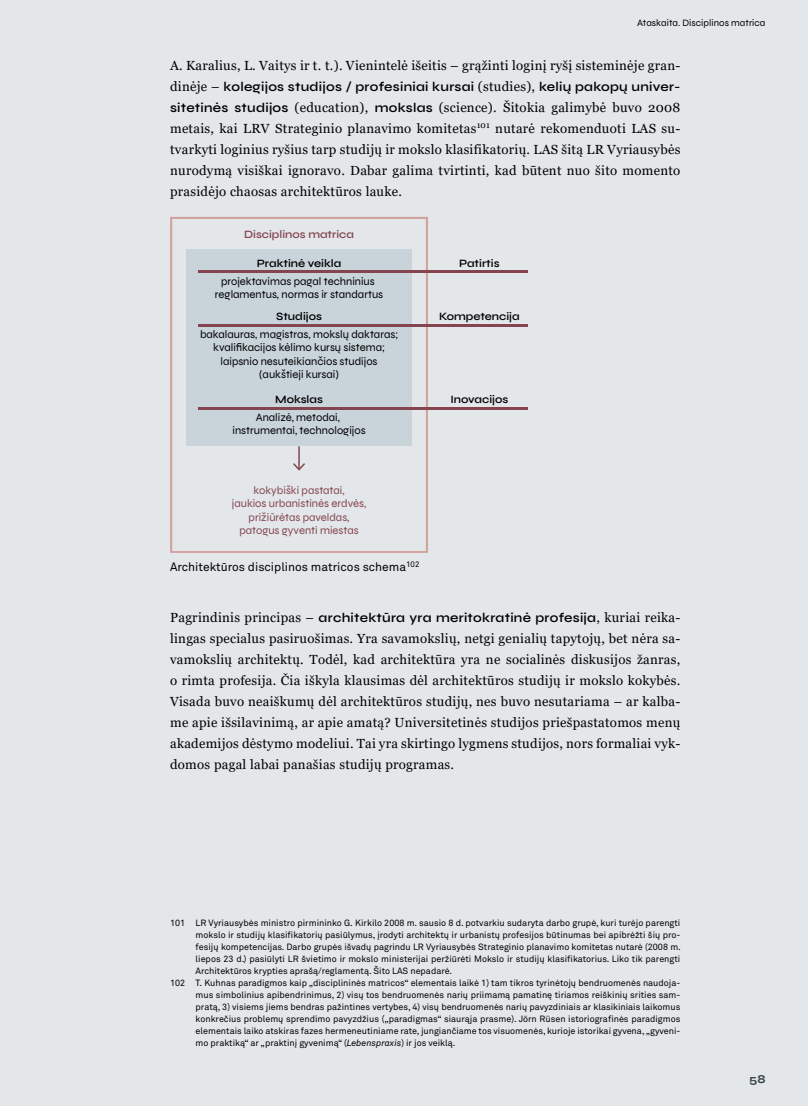
<style>
.page{position:relative;width:808px;height:1106px;background:#e3e7e9}
.page>*{position:absolute;margin:0;border:0;box-sizing:border-box;transform-origin:0 0}
.t1{font:13.2px/21px "Georgia";letter-spacing:.02em;color:#000;text-align:justify}
.t2{font:600 13.2px "Syne";letter-spacing:.02em;color:#000}
.t3{font:12px "Akkurat Pro";color:#000}
.t4{font:700 12px "Syne";color:#354248}
.t5{font:11.25px/13.5px "Syne";color:#000;text-align:center}
.t6{font:11.25px/13.5px "Syne";color:#844550;text-align:center}
.t7{font:600 11.25px "Syne";color:#000}
.t8{font:600 11.25px "Syne";color:#844550}
.t9{font:9.75px "Syne";letter-spacing:.005em;color:#000}
.t10{font:9px "Akkurat Pro";color:#000}
.s1{font-family:"Georgia";font-weight:400}
.s2{font-family:"Syne";font-weight:600}
.s3{font-style:italic}
</style>
<div class="page">
<svg style="left:170px;top:217px;width:258px;height:336px"></svg>
<div style="left:186px;top:249px;width:226px;height:197px;background:#c8d3da"></div>
<hr style="left:199px;top:270px;width:329px;height:2px;background:#844550">
<hr style="left:298px;top:446px;width:2px;height:23px;background:#844550">
<svg style="left:293px;top:463px;width:12px;height:7px"></svg>
<hr style="left:199px;top:324px;width:329px;height:3px;background:#844550">
<hr style="left:199px;top:407px;width:329px;height:2px;background:#844550">
<p class="t9" style="left:637px;top:17px;width:130px">Ataskaita. Disciplinos matrica</p>
<h1 class="t1" style="left:170px;top:55px;width:512px">A. Karalius, L. Vaitys ir t. t.). Vienintelė išeitis – grąžinti loginį ryšį sisteminėje gran-</h1>
<h1 class="t2" style="left:170px;top:78px;width:512px"><span class="s1">dinėje –</span> kolegijos studijos / profesiniai kursai <span class="s1">(studies),</span> kelių pakopų univer-</h1>
<p class="t1" style="left:170px;top:97px;width:512px"><span class="s2">sitetinės studijos</span> (education), <span class="s2">mokslas</span> (science). Šitokia galimybė buvo 2008 metais, kai LRV Strateginio planavimo komitetas<sup>101</sup> nutarė rekomenduoti LAS su&shy;tvarkyti loginius ryšius tarp studijų ir mokslo klasifikatorių. LAS šitą LR Vyriausybės nurodymą visiškai ignoravo. Dabar galima tvirtinti, kad būtent nuo šito momento prasidėjo chaosas architektūros lauke.</p>
<p class="t8" style="left:244px;top:228px;width:111px">Disciplinos matrica</p>
<p class="t7" style="left:459px;top:256px;width:42px">Patirtis</p>
<p class="t7" style="left:257px;top:256px;width:86px">Praktinė veikla</p>
<p class="t5" style="left:215px;top:274px;width:170px">projektavimas pagal techninius reglamentus, normas ir standartus</p>
<p class="t7" style="left:276px;top:309px;width:47px">Studijos</p>
<p class="t5" style="left:200px;top:327px;width:199px">bakalauras, magistras, mokslų daktaras; kvalifikacijos kėlimo kursų sistema; laipsnio nesuteikiančios studijos (aukštieji kursai)</p>
<p class="t7" style="left:275px;top:392px;width:49px">Mokslas</p>
<p class="t5" style="left:232px;top:410px;width:135px">Analizė, metodai, instrumentai, technologijos</p>
<p class="t7" style="left:439px;top:309px;width:82px">Kompetencija</p>
<p class="t7" style="left:450px;top:392px;width:59px">Inovacijos</p>
<p class="t6" style="left:232px;top:483px;width:136px">kokybiški pastatai,<br>jaukios urbanistinės erdvės, prižiūrėtas paveldas, patogus gyventi miestas</p>
<h2 class="t3" style="left:170px;top:559px;width:251px">Architektūros disciplinos matricos schema<sup>102</sup></h2>
<h1 class="t2" style="left:170px;top:609px;width:512px"><span class="s1">Pagrindinis principas –</span> architektūra yra meritokratinė profesija<span class="s1">, kuriai reika-</span></h1>
<p class="t1" style="left:170px;top:628px;width:512px">lingas specialus pasiruošimas. Yra savamokslių, netgi genialių tapytojų, bet nėra sa&shy;vamokslių architektų. Todėl, kad architektūra yra ne socialinės diskusijos žanras, o rimta profesija. Čia iškyla klausimas dėl architektūros studijų ir mokslo kokybės.<br>Visada buvo neaiškumų dėl architektūros studijų, nes buvo nesutariama – ar kalba&shy;me apie išsilavinimą, ar apie amatą? Universitetinės studijos priešpastatomos menų akademijos dėstymo modeliui. Tai yra skirtingo lygmens studijos, nors formaliai vyk&shy;domos pagal labai panašias studijų programas.</p>
<p class="t10" style="left:170px;top:918px;width:512px">101 LR Vyriausybės ministro pirmininko G. Kirkilo 2008 m. sausio 8 d. potvarkiu sudaryta darbo grupė, kuri turėjo parengti</p>
<p class="t10" style="left:196px;top:930px;width:486px">mokslo ir studijų klasifikatorių pasiūlymus, įrodyti architektų ir urbanistų profesijos būtinumas bei apibrėžti šių pro-</p>
<p class="t10" style="left:196px;top:942px;width:487px">fesijų kompetencijas. Darbo grupės išvadų pagrindu LR Vyriausybės Strateginio planavimo komitetas nutarė (2008 m.</p>
<p class="t10" style="left:196px;top:954px;width:486px">liepos 23 d.) pasiūlyti LR švietimo ir mokslo ministerijai peržiūrėti Mokslo ir studijų klasifikatorius. Liko tik parengti</p>
<p class="t10" style="left:196px;top:966px;width:258px">Architektūros krypties aprašą/reglamentą. Šito LAS nepadarė.</p>
<p class="t10" style="left:170px;top:978px;width:512px">102 T. Kuhnas paradigmos kaip „disciplininės matricos“ elementais laikė 1) tam tikros tyrinėtojų bendruomenės naudoja-</p>
<p class="t10" style="left:196px;top:990px;width:486px">mus simbolinius apibendrinimus, 2) visų tos bendruomenės narių priimamą pamatinę tiriamos reiškinių srities sam-</p>
<p class="t10" style="left:196px;top:1002px;width:486px">pratą, 3) visiems jiems bendras pažintines vertybes, 4) visų bendruomenės narių pavyzdiniais ar klasikiniais laikomus</p>
<p class="t10" style="left:196px;top:1014px;width:486px">konkrečius problemų sprendimo pavyzdžius („paradigmas“ siaurąja prasme). Jörn Rüsen istoriografinės paradigmos</p>
<p class="t10" style="left:196px;top:1026px;width:486px">elementais laiko atskiras fazes hermeneutiniame rate, jungiančiame tos visuomenės, kurioje istorikai gyvena, „gyveni-</p>
<p class="t10" style="left:196px;top:1038px;width:261px">mo praktiką“ ar „praktinį gyvenimą“ (<span class="s3">Lebenspraxis</span>) ir jos veiklą.</p>
<h2 class="t4" style="left:749px;top:1071px;width:18px">58</h2>
</div>
